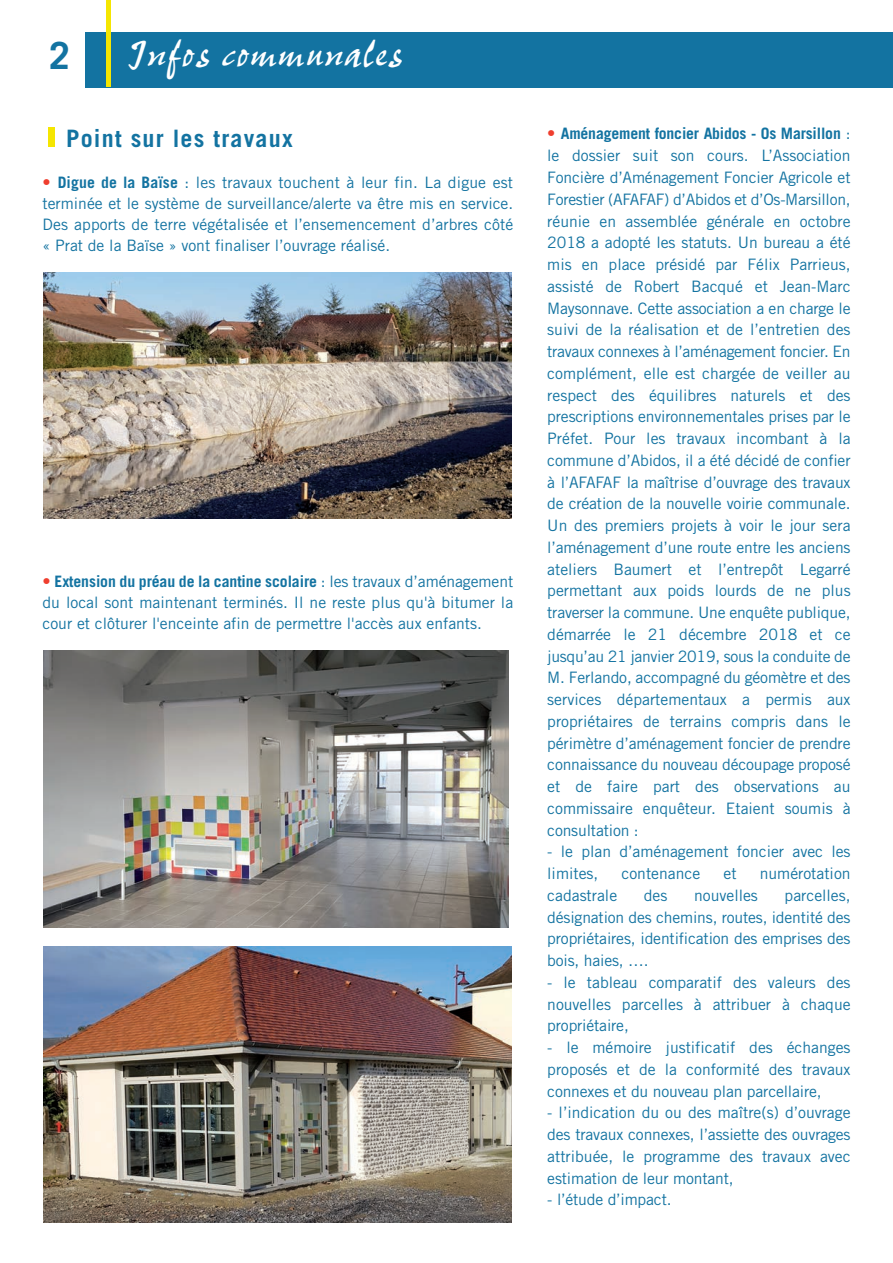
<style>
.page{position:relative;width:893px;height:1263px;background:#fff}
.page>*{position:absolute;margin:0;border:0;box-sizing:border-box;transform-origin:0 0}
.t1{font:45px "Pepita";color:#fff}
.t2{font:700 37.5px "Trade Gothic";color:#1373a1}
.t3{font:700 24px "Trade Gothic";letter-spacing:.05em;color:#1373a1}
.t4{font:15.75px/21.8px "Trade Gothic";color:#1373a1;text-align:justify}
.s1{font-size:27px;color:#f5e601}
.s2{font-size:16.5px;color:#ef3e2e}
.s3{font-weight:700}
</style>
<div class="page">
<div style="left:85px;top:32px;width:808px;height:55px;background:#1373a1"></div>
<div style="left:106px;top:0;width:5px;height:87px;background:#f5e601"></div>
<img style="left:43px;top:272px;width:468px;height:247px">
<img style="left:44px;top:651px;width:465px;height:276px">
<img style="left:44px;top:946px;width:468px;height:277px">
<h2 class="t2" style="left:49px;top:42px;width:22px">2</h2>
<h1 class="t1" style="left:128px;top:24px;width:277px">Infos communales</h1>
<h3 class="t3" style="left:44px;top:130px;width:250px"><span class="s1">l</span>Point sur les travaux</h3>
<p class="t4" style="left:43px;top:173px;width:472px;line-height:21px"><span class="s2">•</span> <span class="s3">Digue de la Baïse</span> : les travaux touchent à leur fin. La digue est terminée et le système de surveillance/alerte va être mis en service.<br>Des apports de terre végétalisée et l’ensemencement d’arbres côté « Prat de la Baïse » vont finaliser l’ouvrage réalisé.</p>
<p class="t4" style="left:43px;top:572px;width:472px;line-height:21px"><span class="s2">•</span> <span class="s3">Extension du préau de la cantine scolaire</span> : les travaux d’aménagement du local sont maintenant terminés. Il ne reste plus qu'à bitumer la cour et clôturer l'enceinte afin de permettre l'accès aux enfants.</p>
<p class="t4" style="left:547px;top:124px;width:305px"><span class="s2">•</span> <span class="s3">Aménagement foncier Abidos - Os Marsillon</span> : le dossier suit son cours. L’Association Foncière d’Aménagement Foncier Agricole et Forestier (AFAFAF) d’Abidos et d’Os-Marsillon, réunie en assemblée générale en octobre 2018 a adopté les statuts. Un bureau a été mis en place présidé par Félix Parrieus, assisté de Robert Bacqué et Jean-Marc Maysonnave. Cette association a en charge le suivi de la réalisation et de l’entretien des travaux connexes à l’aménagement foncier. En complément, elle est chargée de veiller au respect des équilibres naturels et des prescriptions environnementales prises par le Préfet. Pour les travaux incombant à la commune d’Abidos, il a été décidé de confier à l’AFAFAF la maîtrise d’ouvrage des travaux de création de la nouvelle voirie communale.<br>Un des premiers projets à voir le jour sera l’aménagement d’une route entre les anciens ateliers Baumert et l’entrepôt Legarré permettant aux poids lourds de ne plus traverser la commune. Une enquête publique, démarrée le 21 décembre 2018 et ce jusqu’au 21 janvier 2019, sous la conduite de M. Ferlando, accompagné du géomètre et des services départementaux a permis aux propriétaires de terrains compris dans le périmètre d’aménagement foncier de prendre connaissance du nouveau découpage proposé et de faire part des observations au commissaire enquêteur. Etaient soumis à consultation :</p>
<p class="t4" style="left:547px;top:842px;width:305px">- le plan d’aménagement foncier avec les limites,</p>
<p class="t4" style="left:622px;top:864px;width:80px">contenance</p>
<p class="t4" style="left:723px;top:864px;width:15px">et</p>
<p class="t4" style="left:760px;top:864px;width:92px">numérotation</p>
<p class="t4" style="left:547px;top:886px;width:71px">cadastrale</p>
<p class="t4" style="left:644px;top:886px;width:25px">des</p>
<p class="t4" style="left:694px;top:886px;width:65px">nouvelles</p>
<p class="t4" style="left:547px;top:886px;width:305px;text-indent:237px">parcelles, désignation des chemins, routes, identité des propriétaires, identification des emprises des bois, haies, ….</p>
<p class="t4" style="left:547px;top:973px;width:305px">- le tableau comparatif des valeurs des nouvelles parcelles à attribuer à chaque propriétaire,</p>
<p class="t4" style="left:547px;top:1038px;width:305px">- le mémoire justificatif des échanges proposés et de la conformité des travaux connexes et du nouveau plan parcellaire,</p>
<p class="t4" style="left:547px;top:1103px;width:305px">- l’indication du ou des maître(s) d’ouvrage des travaux connexes, l’assiette des ouvrages attribuée, le programme des travaux avec estimation de leur montant,</p>
<p class="t4" style="left:547px;top:1190px;width:126px">- l’étude d’impact.</p>
</div>
